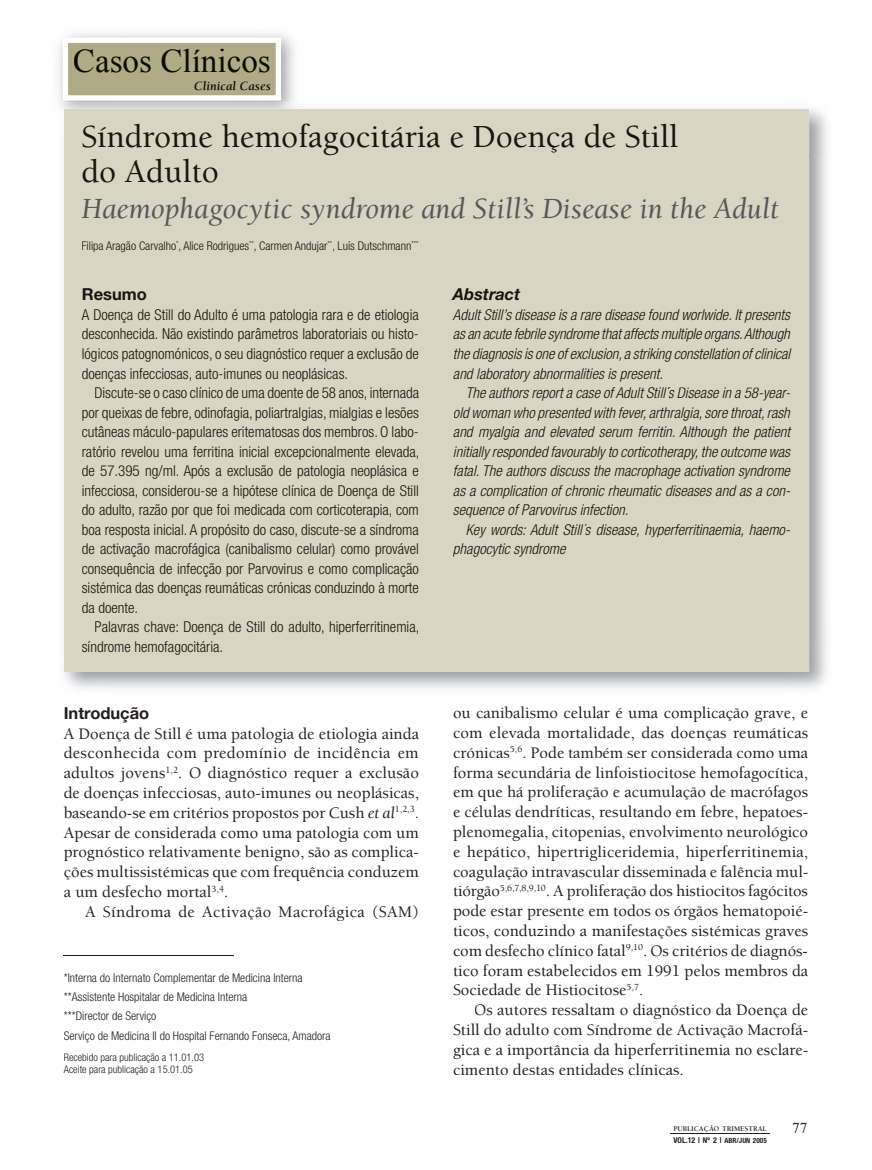
<style>
.page{position:relative;width:872px;height:1170px;background:#fff}
.page>*{position:absolute;margin:0;border:0;box-sizing:border-box;transform-origin:0 0}
.t1{font:33.15px "Times New Roman";color:#0c0c02}
.t2{font:500 33px/34.5px "Berkeley";color:#191611}
.t3{font:italic 30px "Berkeley";color:#57585a}
.t4{font:500 16.5px/19.8px "Berkeley";color:#231f20;text-align:justify}
.t5{font:500 16.5px "Berkeley";letter-spacing:.025em;color:#231f20}
.t6{font:700 16.5px "Helvetica Neue";color:#231f20}
.t7{font:italic 700 16.5px "Helvetica Neue";color:#191611}
.t8{font:700 16.5px "Helvetica Neue";color:#191611}
.t9{font:300 condensed 15px/19.5px "Helvetica Neue";color:#191611;text-align:justify}
.t10{font:italic 300 condensed 15px/19.5px "Helvetica Neue";color:#191611;text-align:justify}
.t11{font:15px "Times New Roman";color:#231f20}
.t12{font:italic 700 12.9px "Berkeley";letter-spacing:.01em;color:#0c0c02}
.t13{font:300 condensed 12px/19.2px "Helvetica Neue";color:#231f20}
.t14{font:300 condensed 12px "Helvetica Neue";color:#191611}
.t15{font:300 condensed 10.5px/12.6px "Helvetica Neue";color:#231f20}
.t16{font:700 condensed 7.95px "Helvetica Neue";letter-spacing:.005em;color:#231f20}
.t17{font:700 7.35px "Berkeley";color:#231f20}
.s1{font-weight:400;font-style:italic}
.s2{font-size:7.2px}
</style>
<div class="page">
<hr style="left:670px;top:1133px;width:99px;height:1px;background:#231f20">
<svg style="left:63px;top:42px;width:218px;height:59px;background:#bbb798"></svg>
<img style="left:809px;top:109px;width:18px;height:47px">
<img style="left:782px;top:156px;width:46px;height:533px">
<div style="left:65px;top:109px;width:744px;height:562px;background:#d8d5c2"></div>
<hr style="left:64px;top:954px;width:170px;height:1px;background:#231f20">
<h1 class="t1" style="left:73px;top:41px;width:199px">Casos Clínicos</h1>
<p class="t12" style="left:194px;top:79px;width:78px">Clinical Cases</p>
<h2 class="t2" style="left:81px;top:120px;width:598px">Síndrome hemofagocitária e Doença de Still do Adulto</h2>
<h3 class="t3" style="left:81px;top:193px;width:699px">Haemophagocytic syndrome and Still’s Disease in the Adult</h3>
<p class="t14" style="left:81px;top:239px;width:338px">Filipa Aragão Carvalho<sup>*</sup>, Alice Rodrigues<sup>**</sup>, Carmen Andujar<sup>**</sup>, Luís Dutschmann<sup>***</sup></p>
<p class="t8" style="left:82px;top:284px;width:67px">Resumo</p>
<p class="t9" style="left:82px;top:305px;width:339px">A Doença de Still do Adulto é uma patologia rara e de etiologia desconhecida. Não existindo parâmetros laboratoriais ou histo&shy;lógicos patognomónicos, o seu diagnóstico requer a exclusão de doenças infecciosas, auto-imunes ou neoplásicas.</p>
<p class="t9" style="left:82px;top:383px;width:339px;text-indent:13px">Discute-se o caso clínico de uma doente de 58 anos, internada por queixas de febre, odinofagia, poliartralgias, mialgias e lesões cutâneas máculo-papulares eritematosas dos membros. O labo&shy;ratório revelou uma ferritina inicial excepcionalmente elevada, de 57.395 ng/ml. Após a exclusão de patologia neoplásica e infecciosa, considerou-se a hipótese clínica de Doença de Still do adulto, razão por que foi medicada com corticoterapia, com boa resposta inicial. A propósito do caso, discute-se a síndroma de activação macrofágica (canibalismo celular) como provável consequência de infecção por Parvovirus e como complicação sistémica das doenças reumáticas crónicas conduzindo à morte da doente.</p>
<p class="t9" style="left:82px;top:617px;width:339px;text-indent:13px">Palavras chave: Doença de Still do adulto, hiperferritinemia, síndrome hemofagocitária.</p>
<p class="t6" style="left:64px;top:702px;width:87px">Introdução</p>
<p class="t4" style="left:64px;top:723px;width:357px">A Doença de Still é uma patologia de etiologia ainda desconhecida com predomínio de incidência em adultos jovens<sup>1,2</sup>. O diagnóstico requer a exclusão de doenças infecciosas, auto-imunes ou neoplásicas, baseando-se em critérios propostos por Cush <span class="s1">et al</span><sup>1,2,3</sup>.<br>Apesar de considerada como uma patologia com um prognóstico relativamente benigno, são as complica&shy;ções multissistémicas que com frequência conduzem a um desfecho mortal<sup>3,4</sup>.</p>
<p class="t5" style="left:85px;top:902px;width:335px">A Síndroma de Activação Macrofágica (SAM)</p>
<p class="t13" style="left:64px;top:967px;width:268px">*Interna do Internato Complementar de Medicina Interna **Assistente Hospitalar de Medicina Interna<br>***Director de Serviço<br>Serviço de Medicina II do Hospital Fernando Fonseca, Amadora</p>
<p class="t15" style="left:64px;top:1050px;width:142px">Recebido para publicação a 11.01.03<br>Aceite para publicação a 15.01.05</p>
<p class="t7" style="left:453px;top:284px;width:69px">Abstract</p>
<p class="t10" style="left:453px;top:305px;width:339px">Adult Still’s disease is a rare disease found worlwide. It presents as an acute febrile syndrome that affects multiple organs. Although the diagnosis is one of exclusion, a striking constellation of clinical and laboratory abnormalities is present.</p>
<p class="t10" style="left:453px;top:383px;width:338px;text-indent:13px">The authors report a case of Adult Still´s Disease in a 58-year&shy;old woman who presented with fever, arthralgia, sore throat, rash and myalgia and elevated serum ferritin. Although the patient initially responded favourably to corticotherapy, the outcome was fatal. The authors discuss the macrophage activation syndrome as a complication of chronic rheumatic diseases and as a con&shy;sequence of Parvovirus infection.</p>
<p class="t10" style="left:453px;top:519px;width:338px;text-indent:13px">Key words: Adult Still´s disease, hyperferritinaemia, haemo&shy;phagocytic syndrome</p>
<p class="t4" style="left:453px;top:703px;width:357px">ou canibalismo celular é uma complicação grave, e com elevada mortalidade, das doenças reumáticas crónicas<sup>5,6</sup>. Pode também ser considerada como uma forma secundária de linfoistiocitose hemofagocítica, em que há proliferação e acumulação de macrófagos e células dendríticas, resultando em febre, hepatoes&shy;plenomegalia, citopenias, envolvimento neurológico e hepático, hipertrigliceridemia, hiperferritinemia, coagulação intravascular disseminada e falência mul&shy;tiórgão<sup>5,6,7,8,9,10</sup>. A proliferação dos histiocitos fagócitos pode estar presente em todos os órgãos hematopoié&shy;ticos, conduzindo a manifestações sistémicas graves com desfecho clínico fatal<sup>9,10</sup>. Os critérios de diagnós&shy;tico foram estabelecidos em 1991 pelos membros da Sociedade de Histiocitose<sup>5,7</sup>.</p>
<p class="t4" style="left:453px;top:1000px;width:357px;text-indent:21px">Os autores ressaltam o diagnóstico da Doença de Still do adulto com Síndrome de Activação Macrofá&shy;gica e a importância da hiperferritinemia no esclare&shy;cimento destas entidades clínicas.</p>
<p class="t17" style="left:673px;top:1124px;width:95px">PUBLICAÇÃO TRIMESTRAL</p>
<p class="t11" style="left:792px;top:1118px;width:16px">77</p>
<p class="t16" style="left:673px;top:1134px;width:95px">VOL.12 | Nº 2 | <span class="s2">ABR/JUN 2005</span></p>
</div>
